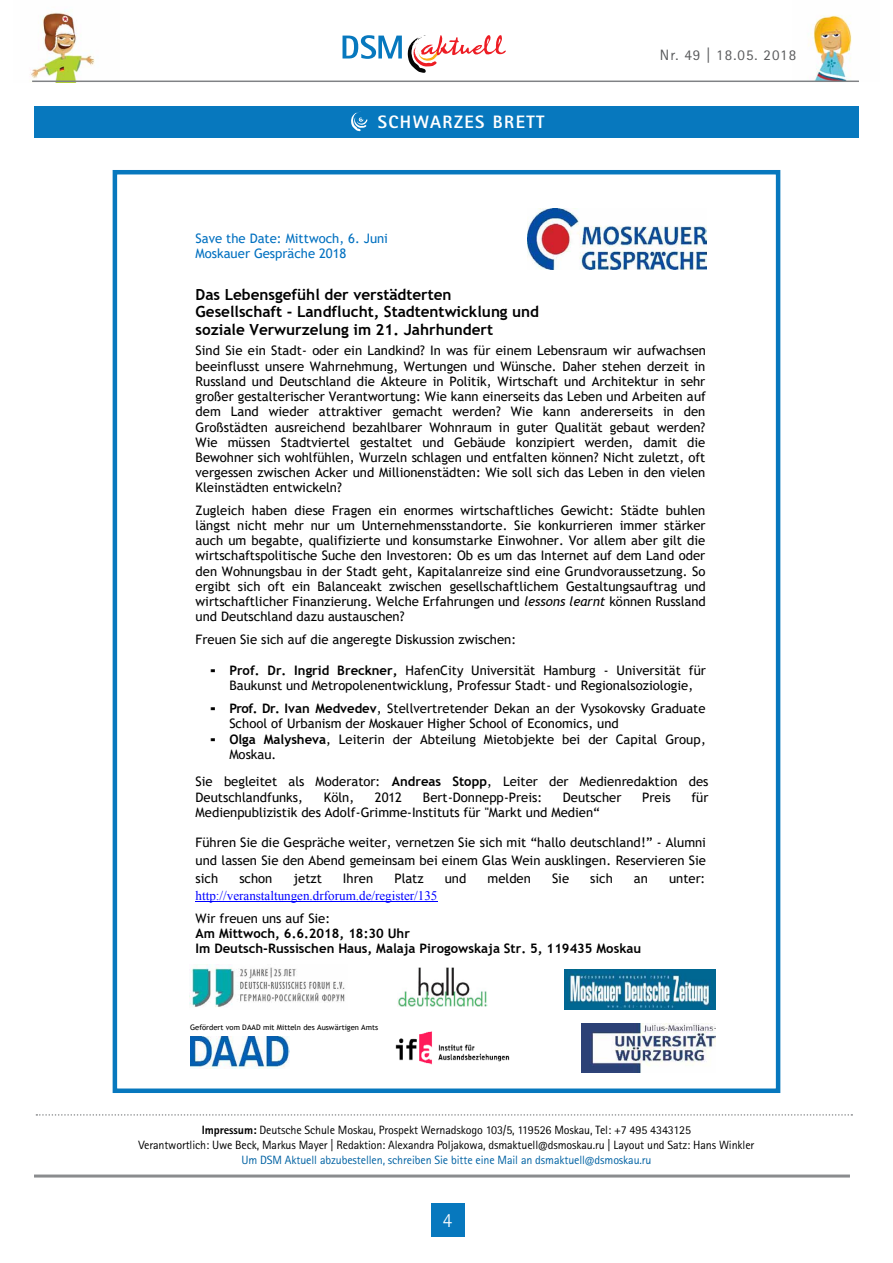
<style>
.page{position:relative;width:893px;height:1263px;background:#fff}
.page>*{position:absolute;margin:0;border:0;box-sizing:border-box;transform-origin:0 0}
.t1{font:300 20.25px "Rotis Sans Serif W1 G";color:#fff}
.t2{font:800 18px "Rotis Sans Serif W1 G";letter-spacing:.08em;color:#fff}
.t3{font:700 15.3px/17.4px "Trebuchet MS";color:#000}
.t4{font:15px "Rotis Sans Serif W1 G";letter-spacing:.07em;color:#58595b}
.t5{font:13.05px/15.1px "Trebuchet MS";color:#000;text-align:justify}
.t6{font:13.05px/15.1px "Trebuchet MS";color:#000;scale:1.4 1}
.t7{font:700 13.05px/15.3px "Trebuchet MS";color:#000}
.t8{font:13.05px/15.1px "Trebuchet MS";color:#0070c0}
.t9{font:13.05px "Times New Roman";color:#00f}
.t10{font:12px/15px "Rotis Sans Serif W1 G";letter-spacing:-.01em;color:#000;text-align:center}
.t11{font:12px "Rotis Sans Serif W1 G";letter-spacing:-.01em;color:#0062a3}
.t12{font:7.65px "Trebuchet MS";color:#000}
.s1{font-style:italic}
.s2{font-weight:700}
.s3{font-weight:800}
</style>
<div class="page">
<div style="left:431px;top:1203px;width:34px;height:33px;background:#0778be"></div>
<svg style="left:343px;top:35px;width:59px;height:24px"></svg>
<svg style="left:408px;top:35px;width:98px;height:38px"></svg>
<img style="left:31px;top:12px;width:88px;height:69px">
<img style="left:792px;top:15px;width:67px;height:66px">
<hr style="left:32px;top:81px;width:827px;height:1px;background:#808285">
<div style="left:34px;top:106px;width:825px;height:31px;background:#0778be"></div>
<svg style="left:351px;top:111px;width:16px;height:20px"></svg>
<hr style="left:34px;top:1174px;width:816px;height:3px;background:#8a8c8e">
<svg style="left:36px;top:1114px;width:816px;height:2px"></svg>
<img style="left:190px;top:964px;width:155px;height:43px">
<hr style="left:196px;top:901px;width:242px;height:1px;background:#00f">
<img style="left:528px;top:209px;width:178px;height:60px">
<img style="left:190px;top:1037px;width:100px;height:32px">
<img style="left:395px;top:1031px;width:115px;height:34px">
<img style="left:581px;top:1023px;width:135px;height:50px">
<img style="left:397px;top:967px;width:90px;height:39px">
<img style="left:565px;top:970px;width:151px;height:40px">
<div style="left:113px;top:170px;width:667px;height:923px;border:4px solid #0778be"></div>
<h2 class="t2" style="left:378px;top:111px;width:159px">SCHWARZES BRETT</h2>
<p class="t4" style="left:660px;top:46px;width:138px">Nr. 49 | 18.05. 2018</p>
<p class="t8" style="left:196px;top:231px;width:194px">Save the Date: Mittwoch, 6. Juni<br>Moskauer Gespräche 2018</p>
<p class="t3" style="left:196px;top:286px;width:345px">Das Lebensgefühl der verstädterten<br>Gesellschaft - Landflucht, Stadtentwicklung und soziale Verwurzelung im 21. Jahrhundert</p>
<p class="t5" style="left:196px;top:343px;width:512px">Sind Sie ein Stadt- oder ein Landkind? In was für einem Lebensraum wir aufwachsen beeinflusst unsere Wahrnehmung, Wertungen und Wünsche. Daher stehen derzeit in Russland und Deutschland die Akteure in Politik, Wirtschaft und Architektur in sehr großer gestalterischer Verantwortung: Wie kann einerseits das Leben und Arbeiten auf dem Land wieder attraktiver gemacht werden? Wie kann andererseits in den Großstädten ausreichend bezahlbarer Wohnraum in guter Qualität gebaut werden?<br>Wie müssen Stadtviertel gestaltet und Gebäude konzipiert werden, damit die Bewohner sich wohlfühlen, Wurzeln schlagen und entfalten können? Nicht zuletzt, oft vergessen zwischen Acker und Millionenstädten: Wie soll sich das Leben in den vielen Kleinstädten entwickeln?</p>
<p class="t5" style="left:196px;top:503px;width:512px">Zugleich haben diese Fragen ein enormes wirtschaftliches Gewicht: Städte buhlen längst nicht mehr nur um Unternehmensstandorte. Sie konkurrieren immer stärker auch um begabte, qualifizierte und konsumstarke Einwohner. Vor allem aber gilt die wirtschaftspolitische Suche den Investoren: Ob es um das Internet auf dem Land oder den Wohnungsbau in der Stadt geht, Kapitalanreize sind eine Grundvoraussetzung. So ergibt sich oft ein Balanceakt zwischen gesellschaftlichem Gestaltungsauftrag und wirtschaftlicher Finanzierung. Welche Erfahrungen und <span class="s1">lessons learnt</span> können Russland und Deutschland dazu austauschen?</p>
<p class="t5" style="left:196px;top:631px;width:322px">Freuen Sie sich auf die angeregte Diskussion zwischen:</p>
<p class="t6" style="left:210px;top:663px;width:356px;text-align:center">▪ <span class="s2">Prof. Dr. Ingrid Breckner,</span> HafenCity Universität Hamburg - Universität für<br>Baukunst und Metropolenentwicklung, Professur Stadt- und Regionalsoziologie,</p>
<p class="t6" style="left:229px;top:700px;width:342px;text-indent:-20px">▪ <span class="s2">Prof. Dr. Ivan Medvedev</span>, Stellvertretender Dekan an der Vysokovsky Graduate<br>School of Urbanism der Moskauer Higher School of Economics, und</p>
<p class="t6" style="left:229px;top:731px;width:342px;text-indent:-20px">▪ <span class="s2">Olga Malysheva</span>, Leiterin der Abteilung Mietobjekte bei der Capital Group,<br>Moskau.</p>
<p class="t5" style="left:196px;top:774px;width:514px">Sie begleitet als Moderator: <span class="s2">Andreas Stopp</span>, Leiter der Medienredaktion des<br>Deutschlandfunks,</p>
<p class="t5" style="left:324px;top:789px;width:32px">Köln,</p>
<p class="t5" style="left:375px;top:789px;width:29px">2012</p>
<p class="t5" style="left:423px;top:789px;width:121px">Bert-Donnepp-Preis:</p>
<p class="t5" style="left:563px;top:789px;width:60px">Deutscher</p>
<p class="t5" style="left:642px;top:789px;width:30px">Preis</p>
<p class="t5" style="left:691px;top:789px;width:19px">für</p>
<p class="t5" style="left:196px;top:804px;width:406px">Medienpublizistik des Adolf-Grimme-Instituts für "Markt und Medien“</p>
<p class="t5" style="left:196px;top:834px;width:512px;line-height:17.5px">Führen Sie die Gespräche weiter, vernetzen Sie sich mit “hallo deutschland!” - Alumni und lassen Sie den Abend gemeinsam bei einem Glas Wein ausklingen. Reservieren Sie sich</p>
<p class="t5" style="left:239px;top:870px;width:35px">schon</p>
<p class="t5" style="left:293px;top:870px;width:30px">jetzt</p>
<p class="t5" style="left:343px;top:870px;width:32px">Ihren</p>
<p class="t5" style="left:394px;top:870px;width:31px">Platz</p>
<p class="t5" style="left:445px;top:870px;width:23px">und</p>
<p class="t5" style="left:487px;top:870px;width:45px">melden</p>
<p class="t5" style="left:552px;top:870px;width:19px">Sie</p>
<p class="t5" style="left:590px;top:870px;width:24px">sich</p>
<p class="t5" style="left:634px;top:870px;width:16px">an</p>
<p class="t5" style="left:669px;top:870px;width:38px">unter:</p>
<p class="t9" style="left:196px;top:886px;width:243px">http://veranstaltungen.drforum.de/register/135</p>
<p class="t5" style="left:196px;top:910px;width:136px">Wir freuen uns auf Sie:</p>
<p class="t7" style="left:196px;top:926px;width:447px">Am Mittwoch, 6.6.2018, 18:30 Uhr<br>Im Deutsch-Russischen Haus, Malaja Pirogowskaja Str. 5, 119435 Moskau</p>
<p class="t12" style="left:190px;top:1023px;width:190px">Gefördert vom DAAD mit Mitteln des Auswärtigen Amts</p>
<p class="t10" style="left:139px;top:1122px;width:617px"><span class="s3">IMPRESSUM:</span> Deutsche Schule Moskau, Prospekt Wernadskogo 103/5, 119526 Moskau, Tel: +7 495 4343125<br>Verantwortlich: Uwe Beck, Markus Mayer | Redaktion: Alexandra Poljakowa, dsmaktuell@dsmoskau.ru | Layout und Satz: Hans Winkler</p>
<p class="t11" style="left:241px;top:1153px;width:412px">Um DSM Aktuell abzubestellen, schreiben Sie bitte eine Mail an dsmaktuell@dsmoskau.ru</p>
<h1 class="t1" style="left:443px;top:1208px;width:11px">4</h1>
</div>
